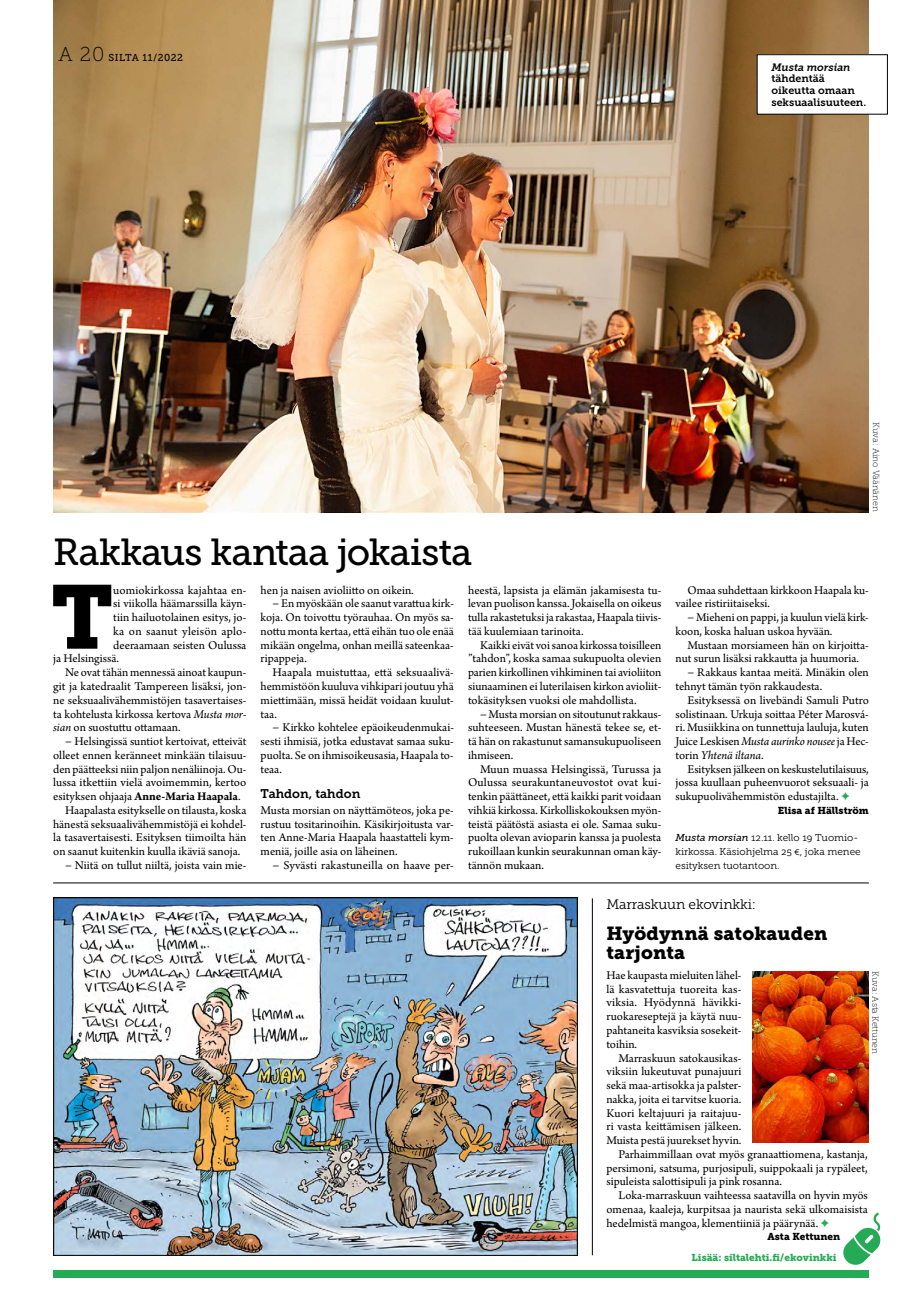
<style>
.page{position:relative;width:922px;height:1312px;background:#fff}
.page>*{position:absolute;margin:0;border:0;box-sizing:border-box;transform-origin:0 0}
.t1{font:89.38px "Museo Slab 900";color:#000}
.t2{font:37.5px "Museo Slab 500";letter-spacing:-.025em;color:#000}
.t3{font:18.75px/18.8px "Museo Slab 900";letter-spacing:.01em;color:#000}
.t4{font:13.75px "Museo Slab 300";letter-spacing:-.01em;color:#000}
.t5{font:12.5px/13.8px "Arno Pro";color:#000;text-align:justify}
.t6{font:italic 12.5px "Arno Pro";letter-spacing:-.005em;color:#000}
.t7{font:12.5px "Museo Slab 700";color:#000}
.t8{font:10.62px/11.9px "Museo Slab 700";color:#000}
.t9{font:italic 10.62px "Museo Slab 700";color:#000}
.t10{font:10px/13.8px "Museo Slab 300";color:#000}
.t11{font:10px "Museo Slab 900";color:#25ab55}
.t12{font:10px "Museo Slab 900";color:#000}
.t13{font:10px "Museo Slab 500";letter-spacing:.03em;color:#000}
.t14{font:8.75px "Museo Slab 100";color:#000}
.s1{font-family:"Museo Slab 100";font-size:20px}
.s2{font-style:italic}
.s3{font-weight:700}
.s4{font-style:normal}
.s5{color:#25ab55}
.s6{font-family:"Museo Slab 500";font-style:italic}
</style>
<div class="page">
<div style="left:53px;top:1269px;width:815px;height:7px;background:#25ab55"></div>
<hr style="left:53px;top:882px;width:815px;height:1px;background:#000">
<img style="left:53px;top:0;width:815px;height:512px">
<div style="left:757px;top:55px;width:130px;height:59px;background:#fff"></div>
<img style="left:53px;top:897px;width:525px;height:357px">
<svg style="left:843px;top:1212px;width:38px;height:53px"></svg>
<hr style="left:592px;top:898px;width:1px;height:356px;background:#000">
<img style="left:752px;top:971px;width:116px;height:171px">
<p class="t13" style="left:58px;top:52px;width:126px"><span class="s1">A 20</span> SILTA 11/2022</p>
<p class="t9" style="left:771px;top:61px;width:81px">Musta morsian</p>
<p class="t8" style="left:771px;top:73px;width:96px">tähdentää oikeutta omaan seksuaalisuuteen.</p>
<h2 class="t2" style="left:53px;top:530px;width:420px">Rakkaus kantaa jokaista</h2>
<h1 class="t1" style="left:51px;top:565px;width:64px">T</h1>
<p class="t5" style="left:113px;top:583px;width:135px">uomiokirkossa kajahtaa en-</p>
<p class="t5" style="left:260px;top:583px;width:155px">hen ja naisen avioliitto on oikein.</p>
<p class="t5" style="left:272px;top:597px;width:183px">− En myöskään ole saanut varattua kirk-</p>
<p class="t5" style="left:260px;top:611px;width:195px">koja. On toivottu työrauhaa. On myös sa-</p>
<p class="t5" style="left:260px;top:625px;width:195px">nottu monta kertaa, että eihän tuo ole enää</p>
<p class="t5" style="left:260px;top:638px;width:195px">mikään ongelma, onhan meillä sateenkaa-</p>
<p class="t5" style="left:260px;top:652px;width:48px">ripappeja.</p>
<p class="t5" style="left:272px;top:666px;width:183px">Haapala muistuttaa, että seksuaalivä-</p>
<p class="t5" style="left:260px;top:680px;width:195px">hemmistöön kuuluva vihkipari joutuu yhä</p>
<p class="t5" style="left:260px;top:693px;width:195px">miettimään, missä heidät voidaan kuulut-</p>
<p class="t5" style="left:260px;top:707px;width:18px">taa.</p>
<p class="t5" style="left:272px;top:721px;width:183px">− Kirkko kohtelee epäoikeudenmukai-</p>
<p class="t5" style="left:260px;top:735px;width:195px">sesti ihmisiä, jotka edustavat samaa suku-</p>
<p class="t5" style="left:260px;top:748px;width:195px">puolta. Se on ihmisoikeusasia, Haapala to-</p>
<p class="t5" style="left:260px;top:762px;width:23px">teaa.</p>
<p class="t7" style="left:260px;top:786px;width:101px">Tahdon, tahdon</p>
<p class="t5" style="left:260px;top:803px;width:195px">Musta morsian on näyttämöteos, joka pe&shy;rustuu tositarinoihin. Käsikirjoitusta var&shy;ten Anne-Maria Haapala haastatteli kym&shy;meniä, joille asia on läheinen.</p>
<p class="t5" style="left:272px;top:858px;width:183px">− Syvästi rakastuneilla on haave per-</p>
<p class="t5" style="left:468px;top:583px;width:195px">heestä, lapsista ja elämän jakamisesta tu&shy;levan puolison kanssa. Jokaisella on oikeus tulla rakastetuksi ja rakastaa, Haapala tiivis&shy;tää kuulemiaan tarinoita.</p>
<p class="t5" style="left:468px;top:638px;width:195px;text-indent:12px">Kaikki eivät voi sanoa kirkossa toisilleen ”tahdon”, koska samaa sukupuolta olevien parien kirkollinen vihkiminen tai avioliiton siunaaminen ei luterilaisen kirkon avioliit&shy;tokäsityksen vuoksi ole mahdollista.</p>
<p class="t5" style="left:468px;top:707px;width:195px;text-indent:12px">− Musta morsian on sitoutunut rakkaus&shy;suhteeseen. Mustan hänestä tekee se, et&shy;tä hän on rakastunut samansukupuoliseen ihmiseen.</p>
<p class="t5" style="left:468px;top:762px;width:195px;text-indent:12px">Muun muassa Helsingissä, Turussa ja Oulussa seurakuntaneuvostot ovat kui&shy;tenkin päättäneet, että kaikki parit voidaan vihkiä kirkossa. Kirkolliskokouksen myön&shy;teistä päätöstä asiasta ei ole. Samaa suku&shy;puolta olevan avioparin kanssa ja puolesta rukoillaan kunkin seurakunnan oman käy&shy;tännön mukaan.</p>
<p class="t5" style="left:113px;top:597px;width:135px">si viikolla häämarssilla käyn-</p>
<p class="t5" style="left:113px;top:611px;width:135px">tiin hailuotolainen esitys, jo-</p>
<p class="t5" style="left:113px;top:625px;width:135px">ka on saanut yleisön aplo-</p>
<p class="t5" style="left:113px;top:638px;width:134px">deeraamaan seisten Oulussa</p>
<p class="t5" style="left:53px;top:652px;width:67px">ja Helsingissä.</p>
<p class="t5" style="left:65px;top:666px;width:183px">Ne ovat tähän mennessä ainoat kaupun-</p>
<p class="t5" style="left:53px;top:680px;width:195px">git ja katedraalit Tampereen lisäksi, jon-</p>
<p class="t5" style="left:53px;top:693px;width:195px">ne seksuaalivähemmistöjen tasavertaises-</p>
<p class="t5" style="left:53px;top:707px;width:195px">ta kohtelusta kirkossa kertova <span class="s2">Musta mor-</span></p>
<p class="t5" style="left:53px;top:721px;width:129px"><span class="s2">sian</span> on suostuttu ottamaan.</p>
<p class="t5" style="left:65px;top:735px;width:183px">− Helsingissä suntiot kertoivat, etteivät</p>
<p class="t5" style="left:53px;top:748px;width:195px">olleet ennen keränneet minkään tilaisuu-</p>
<p class="t5" style="left:53px;top:762px;width:195px">den päätteeksi niin paljon nenäliinoja. Ou-</p>
<p class="t5" style="left:53px;top:776px;width:195px">lussa itkettiin vielä avoimemmin, kertoo</p>
<p class="t5" style="left:53px;top:790px;width:189px">esityksen ohjaaja <span class="s3">Anne-Maria Haapala</span>.</p>
<p class="t5" style="left:65px;top:803px;width:183px">Haapalasta esitykselle on tilausta, koska</p>
<p class="t5" style="left:53px;top:817px;width:195px">hänestä seksuaalivähemmistöjä ei kohdel-</p>
<p class="t5" style="left:53px;top:831px;width:195px">la tasavertaisesti. Esityksen tiimoilta hän</p>
<p class="t5" style="left:53px;top:845px;width:189px">on saanut kuitenkin kuulla ikäviä sanoja.</p>
<p class="t5" style="left:65px;top:858px;width:183px">− Niitä on tullut niiltä, joista vain mie-</p>
<p class="t14" style="left:880px;top:422px;width:91px;rotate:90deg">Kuva: Aino Väänänen</p>
<p class="t5" style="left:675px;top:583px;width:195px;text-indent:12px">Omaa suhdettaan kirkkoon Haapala ku&shy;vailee ristiriitaiseksi.</p>
<p class="t5" style="left:675px;top:611px;width:195px;text-indent:12px">− Mieheni on pappi, ja kuulun vielä kirk&shy;koon, koska haluan uskoa hyvään.</p>
<p class="t5" style="left:687px;top:638px;width:183px">Mustaan morsiameen hän on kirjoitta-</p>
<p class="t5" style="left:675px;top:652px;width:185px">nut surun lisäksi rakkautta ja huumoria.</p>
<p class="t5" style="left:687px;top:666px;width:183px">− Rakkaus kantaa meitä. Minäkin olen</p>
<p class="t5" style="left:675px;top:680px;width:148px">tehnyt tämän työn rakkaudesta.</p>
<p class="t5" style="left:687px;top:693px;width:183px">Esityksessä on livebändi Samuli Putro</p>
<p class="t5" style="left:675px;top:707px;width:195px">solistinaan. Urkuja soittaa Péter Marosvá-</p>
<p class="t5" style="left:675px;top:721px;width:195px">ri. Musiikkina on tunnettuja lauluja, kuten</p>
<p class="t5" style="left:675px;top:735px;width:195px">Juice Leskisen <span class="s2">Musta aurinko nousee</span> ja Hec-</p>
<p class="t6" style="left:675px;top:747px;width:89px"><span class="s4">torin</span> Yhtenä iltana<span class="s4">.</span></p>
<p class="t5" style="left:687px;top:762px;width:183px">Esityksen jälkeen on keskustelutilaisuus,</p>
<p class="t5" style="left:675px;top:776px;width:195px">jossa kuullaan puheenvuorot seksuaali- ja</p>
<p class="t5" style="left:675px;top:790px;width:176px">sukupuolivähemmistön edustajilta. <span class="s5">✦</span></p>
<p class="t12" style="left:777px;top:804px;width:92px">Elisa af Hällström</p>
<p class="t10" style="left:675px;top:830px;width:187px"><span class="s6">Musta morsian</span> 12.11. kello 19 Tuomio&shy;kirkossa. Käsiohjelma 25 €, joka menee esityksen tuotantoon.</p>
<p class="t4" style="left:606px;top:896px;width:151px">Marraskuun ekovinkki:</p>
<h3 class="t3" style="left:606px;top:924px;width:222px">Hyödynnä satokauden tarjonta</h3>
<p class="t5" style="left:606px;top:968px;width:136px">Hae kaupasta mieluiten lähel&shy;lä kasvatettuja tuoreita kas&shy;viksia. Hyödynnä hävikki&shy;ruokareseptejä ja käytä nuu&shy;pahtaneita kasviksia sosekeit&shy;toihin.</p>
<p class="t5" style="left:618px;top:1051px;width:124px">Marraskuun satokausikas-</p>
<p class="t5" style="left:606px;top:1065px;width:136px">viksiin lukeutuvat punajuuri</p>
<p class="t5" style="left:606px;top:1078px;width:136px">sekä maa-artisokka ja palster-</p>
<p class="t5" style="left:606px;top:1092px;width:136px">nakka, joita ei tarvitse kuoria.</p>
<p class="t5" style="left:606px;top:1106px;width:136px">Kuori keltajuuri ja raitajuu-</p>
<p class="t5" style="left:606px;top:1120px;width:136px">ri vasta keittämisen jälkeen.</p>
<p class="t5" style="left:606px;top:1133px;width:136px">Muista pestä juurekset hyvin.</p>
<p class="t5" style="left:618px;top:1147px;width:251px">Parhaimmillaan ovat myös granaattiomena, kastanja,</p>
<p class="t5" style="left:606px;top:1161px;width:263px">persimoni, satsuma, purjosipuli, suippokaali ja rypäleet,</p>
<p class="t5" style="left:606px;top:1175px;width:177px">sipuleista salottisipuli ja pink rosanna.</p>
<p class="t5" style="left:618px;top:1188px;width:251px">Loka-marraskuun vaihteessa saatavilla on hyvin myös</p>
<p class="t5" style="left:606px;top:1202px;width:263px">omenaa, kaaleja, kurpitsaa ja naurista sekä ulkomaisista</p>
<p class="t5" style="left:606px;top:1216px;width:224px">hedelmistä mangoa, klementiiniä ja päärynää. <span class="s5">✦</span></p>
<p class="t12" style="left:767px;top:1230px;width:74px">Asta Kettunen</p>
<p class="t14" style="left:879px;top:970px;width:84px;rotate:90deg">Kuva: Asta Kettunen</p>
<p class="t11" style="left:691px;top:1250px;width:146px">Lisää: siltalehti.fi/ekovinkki</p>
</div>
